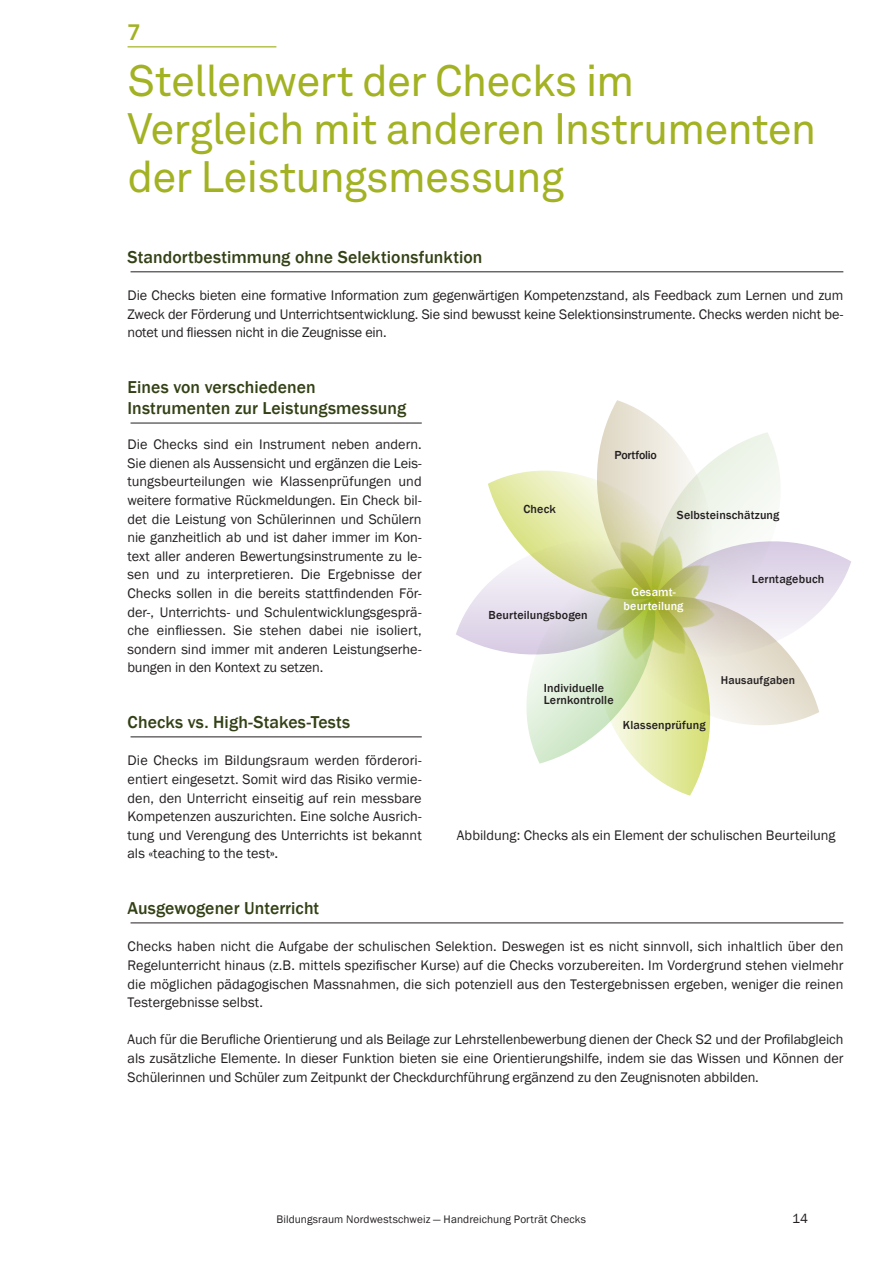
<style>
.page{position:relative;width:893px;height:1263px;background:#fff}
.page>*{position:absolute;margin:0;border:0;box-sizing:border-box;transform-origin:0 0}
.t1{font:43.5px/48px "Akkurat Pro";letter-spacing:-.025em;color:#a2b222}
.t2{font:700 22.5px "Akkurat Pro";color:#a2b222}
.t3{font:500 17.7px/21px "Franklin Gothic";letter-spacing:.005em;color:#334116}
.t4{font:14.25px/18.6px "Franklin Gothic";letter-spacing:-.005em;color:#231f20;text-align:justify}
.t5{font:13.5px "Franklin Gothic";color:#231f20}
.t6{font:500 12px/12px "Franklin Gothic";letter-spacing:.01em;color:#231f20}
.t7{font:500 12px/14.4px "Franklin Gothic";letter-spacing:.01em;color:#fff;text-align:center}
.t8{font:500 12px "Franklin Gothic";letter-spacing:-.015em;color:#231f20}
.t9{font:500 11.7px "Franklin Gothic";letter-spacing:.015em;color:#231f20}
.t10{font:11.25px "Franklin Gothic";letter-spacing:.01em;color:#231f20}
.s1{font-size:15px}
</style>
<div class="page">
<svg style="left:456px;top:400px;width:395px;height:396px"></svg>
<img style="left:573px;top:518px;width:161px;height:160px">
<hr style="left:128px;top:46px;width:148px;height:1px;background:#a2b222">
<hr style="left:131px;top:272px;width:712px;height:1px;background:#231f20">
<hr style="left:131px;top:423px;width:291px;height:1px;background:#231f20">
<hr style="left:131px;top:737px;width:291px;height:1px;background:#231f20">
<hr style="left:131px;top:923px;width:712px;height:1px;background:#231f20">
<h2 class="t2" style="left:128px;top:18px;width:14px">7</h2>
<h1 class="t1" style="left:128px;top:57px;width:690px">Stellenwert der Checks im<br>Vergleich mit anderen Instrumenten der Leistungsmessung</h1>
<p class="t3" style="left:128px;top:247px;width:356px">Standortbestimmung ohne Selektionsfunktion</p>
<p class="t4" style="left:127px;top:287px;width:717px">Die Checks bieten eine formative Information zum gegenwärtigen Kompetenzstand, als Feedback zum Lernen und zum Zweck der Förderung und Unterrichtsentwicklung. Sie sind bewusst keine Selektionsinstrumente. Checks werden nicht be&shy;notet und fliessen nicht in die Zeugnisse ein.</p>
<p class="t3" style="left:128px;top:377px;width:280px">Eines von verschiedenen<br>Instrumenten zur Leistungsmessung</p>
<p class="t4" style="left:127px;top:435px;width:296px">Die Checks sind ein Instrument neben andern.<br>Sie dienen als Aussensicht und ergänzen die Leis&shy;tungsbeurteilungen wie Klassenprüfungen und weitere formative Rückmeldungen. Ein Check bil&shy;det die Leistung von Schülerinnen und Schülern nie ganzheitlich ab und ist daher immer im Kon&shy;text aller anderen Bewertungsinstrumente zu le&shy;sen und zu interpretieren. Die Ergebnisse der Checks sollen in die bereits stattfindenden För&shy;der-, Unterrichts- und Schulentwicklungsgesprä&shy;che einfliessen. Sie stehen dabei nie isoliert, sondern sind immer mit anderen Leistungserhe&shy;bungen in den Kontext zu setzen.</p>
<p class="t3" style="left:128px;top:712px;width:224px">Checks vs. High-Stakes-Tests</p>
<p class="t4" style="left:128px;top:752px;width:296px">Die Checks im Bildungsraum werden förderori&shy;entiert eingesetzt. Somit wird das Risiko vermie&shy;den, den Unterricht einseitig auf rein messbare Kompetenzen auszurichten. Eine solche Ausrich&shy;tung und Verengung des Unterrichts ist bekannt als «teaching to the test<span class="s1">».</span></p>
<p class="t6" style="left:523px;top:503px;width:34px">Check</p>
<p class="t6" style="left:488px;top:609px;width:101px">Beurteilungsbogen</p>
<p class="t8" style="left:614px;top:447px;width:44px">Portfolio</p>
<p class="t6" style="left:677px;top:509px;width:104px">Selbsteinschätzung</p>
<p class="t6" style="left:752px;top:573px;width:74px">Lerntagebuch</p>
<p class="t7" style="left:624px;top:585px;width:61px">Gesamt&shy;beurteilung</p>
<p class="t6" style="left:544px;top:682px;width:71px">Individuelle<br>Lernkontrolle</p>
<p class="t6" style="left:623px;top:719px;width:84px">Klassenprüfung</p>
<p class="t9" style="left:721px;top:673px;width:76px">Hausaufgaben</p>
<p class="t4" style="left:457px;top:826px;width:380px">Abbildung: Checks als ein Element der schulischen Beurteilung</p>
<p class="t3" style="left:128px;top:898px;width:193px">Ausgewogener Unterricht</p>
<p class="t4" style="left:128px;top:938px;width:717px">Checks haben nicht die Aufgabe der schulischen Selektion. Deswegen ist es nicht sinnvoll, sich inhaltlich über den Regelunterricht hinaus (z.B. mittels spezifischer Kurse) auf die Checks vorzubereiten. Im Vordergrund stehen vielmehr die möglichen pädagogischen Massnahmen, die sich potenziell aus den Testergebnissen ergeben, weniger die reinen Testergebnisse selbst.</p>
<p class="t4" style="left:128px;top:1031px;width:717px">Auch für die Berufliche Orientierung und als Beilage zur Lehrstellenbewerbung dienen der Check S2 und der Profilabgleich als zusätzliche Elemente. In dieser Funktion bieten sie eine Orientierungshilfe, indem sie das Wissen und Können der Schülerinnen und Schüler zum Zeitpunkt der Checkdurchführung ergänzend zu den Zeugnisnoten abbilden.</p>
<p class="t10" style="left:276px;top:1212px;width:311px">Bildungsraum Nordwestschweiz — Handreichung Porträt Checks</p>
<p class="t5" style="left:792px;top:1210px;width:17px">14</p>
</div>
